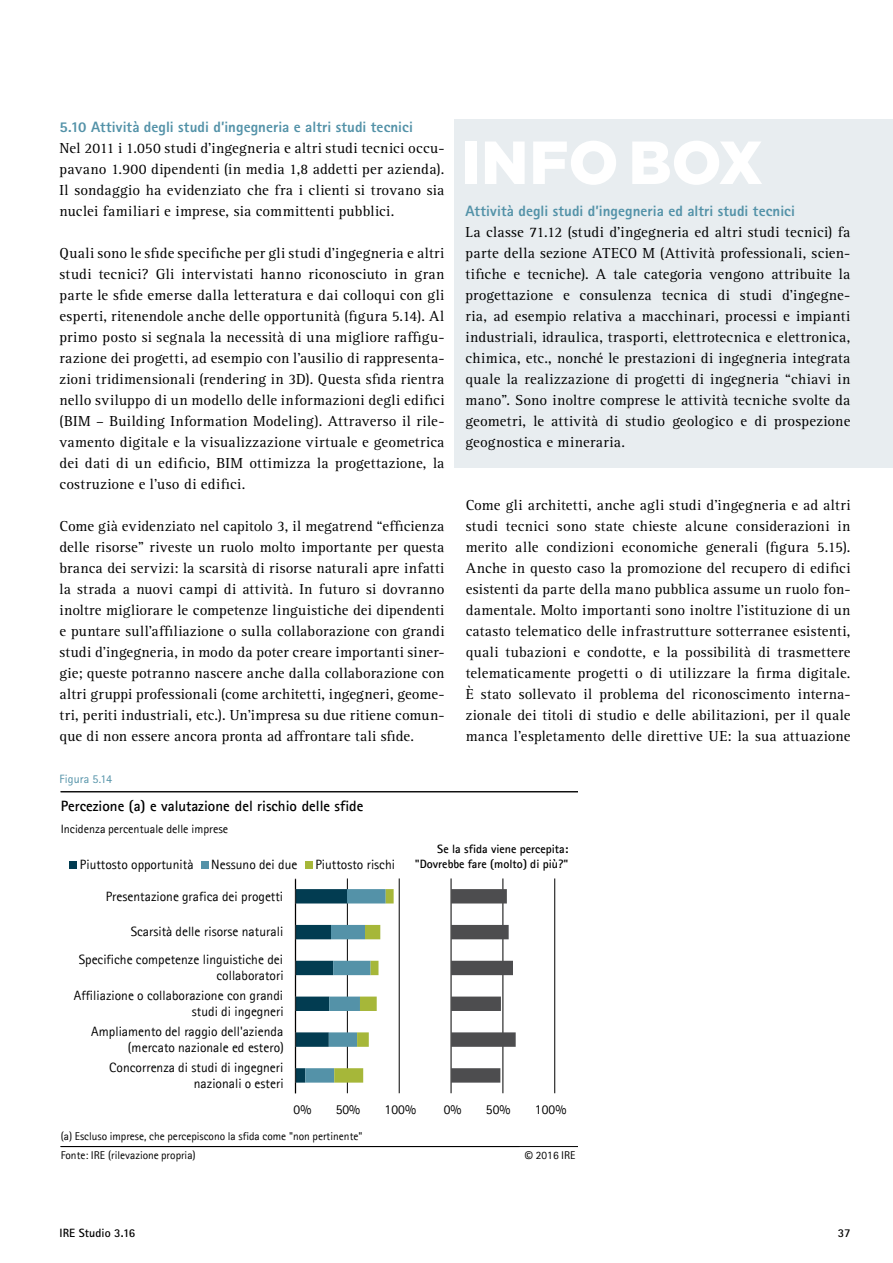
<style>
.page{position:relative;width:893px;height:1263px;background:#fff}
.page>*{position:absolute;margin:0;border:0;box-sizing:border-box;transform-origin:0 0}
.t1{font:900 60.75px "Gotham";color:#fff}
.t2{font:15px/21px "Rotis Serif Pro";letter-spacing:.015em;color:#000;text-align:justify}
.t3{font:800 15px "Rotis Sans Serif";letter-spacing:.005em;color:#5392a8}
.t4{font:700 15px "Agfa Rotis Sans Serif";color:#000}
.t5{font:13.5px/15.6px "Agfa Rotis Sans Serif";color:#000;text-align:right}
.t6{font:700 12px/14.7px "Agfa Rotis Sans Serif";color:#000;text-align:right}
.t7{font:12px "Agfa Rotis Sans Serif";color:#000}
.t8{font:700 12px "Rotis Sans Serif Pro";color:#000}
.t9{font:12px "Rotis Sans Serif Pro";letter-spacing:.005em;color:#5392a8}
.t10{font:11.4px/19px "Agfa Rotis Sans Serif";color:#000}
.s1{font-family:"Calibri"}
</style>
<div class="page">
<div style="left:455px;top:119px;width:438px;height:349px;background:#e8edf0"></div>
<hr style="left:347px;top:878px;width:1px;height:215px;background:#000">
<hr style="left:399px;top:878px;width:1px;height:215px;background:#000">
<hr style="left:451px;top:878px;width:1px;height:215px;background:#000">
<hr style="left:503px;top:878px;width:1px;height:215px;background:#000">
<hr style="left:554px;top:878px;width:1px;height:215px;background:#000">
<svg style="left:297px;top:889px;width:97px;height:193px"></svg>
<svg style="left:451px;top:889px;width:65px;height:193px"></svg>
<img style="left:295px;top:878px;width:1px;height:215px">
<img style="left:296px;top:889px;width:1px;height:193px">
<div style="left:70px;top:861px;width:7px;height:7px;background:#023c51"></div>
<div style="left:201px;top:861px;width:7px;height:7px;background:#5492a8"></div>
<div style="left:305px;top:861px;width:8px;height:7px;background:#a6b739"></div>
<hr style="left:61px;top:1146px;width:517px;height:1px;background:#000">
<hr style="left:61px;top:791px;width:517px;height:1px;background:#000">
<p class="t3" style="left:60px;top:117px;width:355px">5.10 Attività degli studi d’ingegneria e altri studi tecnici</p>
<p class="t2" style="left:60px;top:137px;width:386px">Nel 2011 i 1.050 studi d’ingegneria e altri studi tecnici occu&shy;pavano 1.900 dipendenti (in media 1,8 addetti per azienda).<br>Il sondaggio ha evidenziato che fra i clienti si trovano sia nuclei familiari e imprese, sia committenti pubblici.</p>
<p class="t2" style="left:60px;top:242px;width:386px">Quali sono le sfide specifiche per gli studi d’ingegneria e altri studi tecnici? Gli intervistati hanno riconosciuto in gran parte le sfide emerse dalla letteratura e dai colloqui con gli esperti, ritenendole anche delle opportunità (figura 5.14). Al primo posto si segnala la necessità di una migliore raffigu&shy;razione dei progetti, ad esempio con l’ausilio di rappresenta&shy;zioni tridimensionali (rendering in 3D). Questa sfida rientra nello sviluppo di un modello delle informazioni degli edifici (BIM – Building Information Modeling). Attraverso il rile&shy;vamento digitale e la visualizzazione virtuale e geometrica dei dati di un edificio, BIM ottimizza la progettazione, la costruzione e l’uso di edifici.</p>
<p class="t2" style="left:60px;top:515px;width:386px">Come già evidenziato nel capitolo 3, il megatrend “efficienza delle risorse” riveste un ruolo molto importante per questa branca dei servizi: la scarsità di risorse naturali apre infatti la strada a nuovi campi di attività. In futuro si dovranno inoltre migliorare le competenze linguistiche dei dipendenti e puntare sull’affiliazione o sulla collaborazione con grandi studi d’ingegneria, in modo da poter creare importanti siner&shy;gie; queste potranno nascere anche dalla collaborazione con altri gruppi professionali (come architetti, ingegneri, geome&shy;tri, periti industriali, etc.). Un’impresa su due ritiene comun&shy;que di non essere ancora pronta ad affrontare tali sfide.</p>
<p class="t9" style="left:60px;top:772px;width:54px">Figura 5.14</p>
<p class="t4" style="left:61px;top:796px;width:304px">Percezione (a) e valutazione del rischio delle sfide</p>
<p class="t7" style="left:61px;top:822px;width:169px">Incidenza percentuale delle imprese</p>
<h1 class="t1" style="left:461px;top:121px;width:303px">INFO BOX</h1>
<p class="t3" style="left:465px;top:201px;width:331px">Attività degli studi d’ingegneria ed altri studi tecnici</p>
<p class="t2" style="left:465px;top:221px;width:386px">La classe 71.12 (studi d’ingegneria ed altri studi tecnici) fa parte della sezione ATECO M (Attività professionali, scien&shy;tifiche e tecniche). A tale categoria vengono attribuite la progettazione e consulenza tecnica di studi d’ingegne&shy;ria, ad esempio relativa a macchinari, processi e impianti industriali, idraulica, trasporti, elettrotecnica e elettronica, chimica, etc., nonché le prestazioni di ingegneria integrata quale la realizzazione di progetti di ingegneria “chiavi in mano”. Sono inoltre comprese le attività tecniche svolte da geometri, le attività di studio geologico e di prospezione geognostica e mineraria.</p>
<p class="t2" style="left:466px;top:494px;width:386px">Come gli architetti, anche agli studi d’ingegneria e ad altri studi tecnici sono state chieste alcune considerazioni in merito alle condizioni economiche generali (figura 5.15).<br>Anche in questo caso la promozione del recupero di edifici esistenti da parte della mano pubblica assume un ruolo fon&shy;damentale. Molto importanti sono inoltre l’istituzione di un catasto telematico delle infrastrutture sotterranee esistenti, quali tubazioni e condotte, e la possibilità di trasmettere telematicamente progetti o di utilizzare la firma digitale.<br>È stato sollevato il problema del riconoscimento interna&shy;zionale dei titoli di studio e delle abilitazioni, per il quale manca l’espletamento delle direttive UE: la sua attuazione</p>
<p class="t5" style="left:80px;top:856px;width:115px">Piuttosto opportunità</p>
<p class="t5" style="left:211px;top:856px;width:88px">Nessuno dei due</p>
<p class="t5" style="left:315px;top:856px;width:81px">Piuttosto rischi</p>
<p class="t5" style="left:106px;top:888px;width:179px">Presentazione grafica dei progetti</p>
<p class="t5" style="left:131px;top:924px;width:154px">Scarsità delle risorse naturali</p>
<p class="t5" style="left:79px;top:952px;width:206px">Specifiche competenze linguistiche dei collaboratori</p>
<p class="t5" style="left:74px;top:988px;width:211px">Affiliazione o collaborazione con grandi studi di ingegneri</p>
<p class="t5" style="left:91px;top:1023px;width:194px">Ampliamento del raggio dell'azienda (mercato nazionale ed estero)</p>
<p class="t5" style="left:109px;top:1059px;width:176px">Concorrenza di studi di ingegneri nazionali o esteri</p>
<p class="t6" style="left:415px;top:841px;width:155px">Se la sfida viene percepita: "Dovrebbe fare (molto) di più?"</p>
<p class="t5" style="left:287px;top:1102px;width:19px">0%</p>
<p class="t5" style="left:435px;top:1102px;width:33px">150%</p>
<p class="t5" style="left:487px;top:1102px;width:33px">2 0%</p>
<p class="t5" style="left:539px;top:1102px;width:33px">250%</p>
<p class="t5" style="left:294px;top:1102px;width:19px">0%</p>
<p class="t5" style="left:336px;top:1102px;width:26px">50%</p>
<p class="t5" style="left:385px;top:1102px;width:33px">100%</p>
<p class="t5" style="left:444px;top:1102px;width:19px">0%</p>
<p class="t5" style="left:486px;top:1102px;width:26px">50%</p>
<p class="t5" style="left:535px;top:1102px;width:33px">100%</p>
<p class="t10" style="left:61px;top:1126px;width:303px">(a) Escluso imprese, che percepiscono la sfida come "non pertinente"<br>Fonte: IRE (rilevazione propria)</p>
<p class="t10" style="left:524px;top:1145px;width:53px"><span class="s1">©</span> 2016 IRE</p>
<p class="t8" style="left:60px;top:1226px;width:77px">IRE Studio 3.16</p>
<p class="t8" style="left:838px;top:1226px;width:14px">37</p>
</div>
